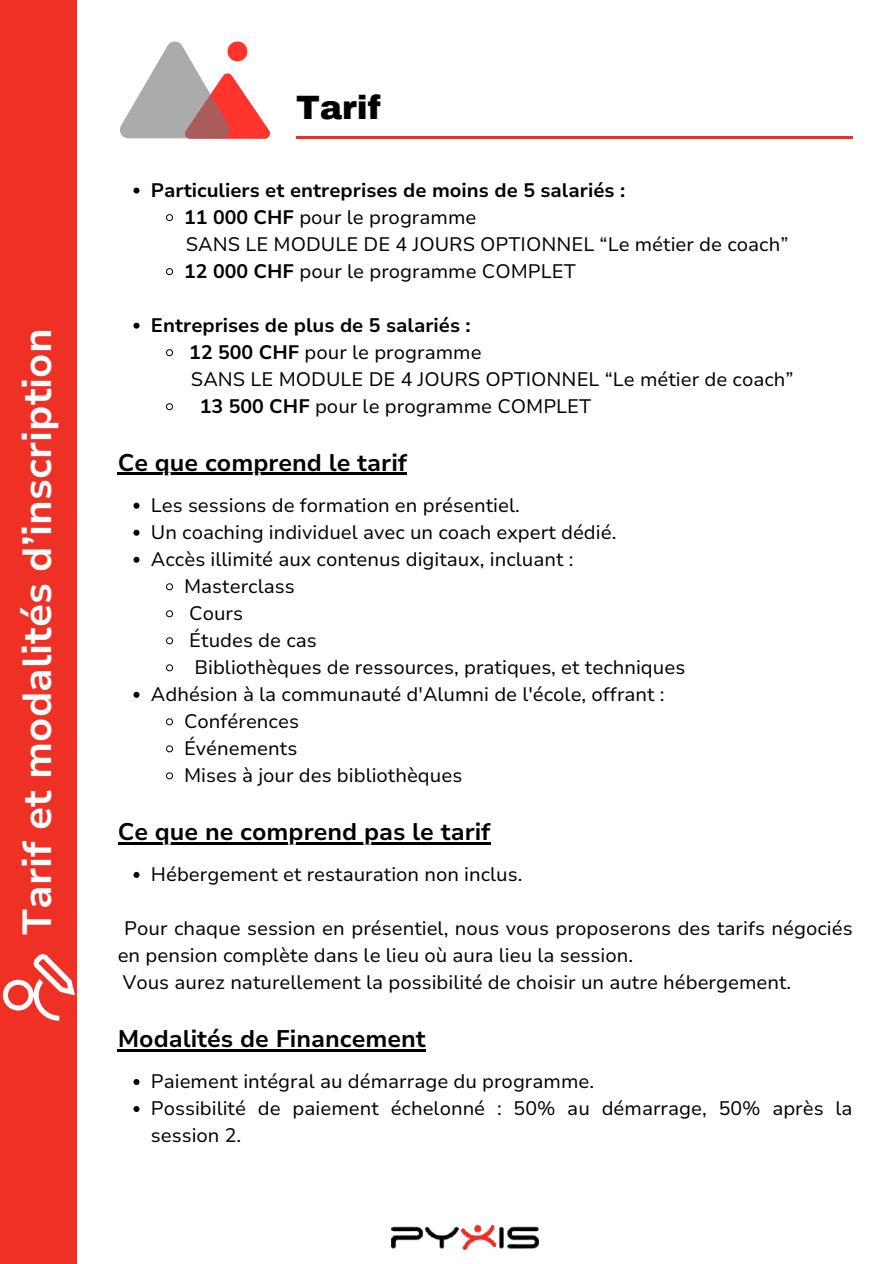
<style>
.page{position:relative;width:894px;height:1264px;background:#fff}
.page>*{position:absolute;margin:0;border:0;box-sizing:border-box;transform-origin:0 0}
.t1{font:700 40.5px "Nunito Sans 10 pt";color:#fff}
.t2{font:900 33px "Archivo";color:#000}
.t3{font:700 24px "Nunito Sans 10 pt";color:#000}
.t4{font:19.5px/27px "Nunito Sans 10 pt";color:#000}
.t5{font:700 19.5px "Nunito Sans 10 pt";color:#000}
.s1{font-weight:700}
</style>
<div class="page">
<div style="left:0;top:0;width:76px;height:1263px;background:#ee3025"></div>
<img style="left:391px;top:1225px;width:147px;height:23px">
<svg style="left:3px;top:954px;width:72px;height:66px"></svg>
<svg style="left:133px;top:188px;width:6px;height:6px"></svg>
<svg style="left:166px;top:214px;width:7px;height:7px"></svg>
<svg style="left:166px;top:268px;width:7px;height:7px"></svg>
<svg style="left:133px;top:323px;width:6px;height:6px"></svg>
<svg style="left:166px;top:349px;width:7px;height:7px"></svg>
<svg style="left:166px;top:403px;width:7px;height:7px"></svg>
<hr style="left:118px;top:472px;width:289px;height:3px;background:#000">
<svg style="left:133px;top:502px;width:6px;height:6px"></svg>
<svg style="left:133px;top:529px;width:6px;height:6px"></svg>
<svg style="left:133px;top:556px;width:6px;height:6px"></svg>
<svg style="left:166px;top:583px;width:7px;height:7px"></svg>
<svg style="left:166px;top:610px;width:7px;height:7px"></svg>
<svg style="left:166px;top:637px;width:7px;height:7px"></svg>
<svg style="left:166px;top:664px;width:7px;height:7px"></svg>
<svg style="left:133px;top:691px;width:6px;height:6px"></svg>
<svg style="left:166px;top:718px;width:7px;height:7px"></svg>
<svg style="left:166px;top:745px;width:7px;height:7px"></svg>
<svg style="left:166px;top:772px;width:7px;height:7px"></svg>
<hr style="left:118px;top:841px;width:372px;height:3px;background:#000">
<svg style="left:133px;top:871px;width:6px;height:6px"></svg>
<hr style="left:118px;top:1048px;width:308px;height:3px;background:#000">
<svg style="left:133px;top:1079px;width:6px;height:5px"></svg>
<svg style="left:133px;top:1106px;width:6px;height:5px"></svg>
<svg style="left:120px;top:41px;width:150px;height:97px"></svg>
<hr style="left:296px;top:136px;width:556px;height:2px;background:#ee3025">
<h1 class="t1" style="left:10px;top:935px;width:608px;rotate:-90deg">Tarif et modalités d’inscription</h1>
<h2 class="t2" style="left:296px;top:90px;width:86px">Tarif</h2>
<p class="t4" style="left:184px;top:177px;width:605px;text-indent:-33px"><span class="s1">Particuliers et entreprises de moins de 5 salariés :<br>11 000 CHF</span> pour le programme<br>SANS LE MODULE DE 4 JOURS OPTIONNEL “Le métier de coach” <span class="s1">12 000 CHF</span> pour le programme COMPLET</p>
<p class="t5" style="left:151px;top:312px;width:321px">Entreprises de plus de 5 salariés :</p>
<p class="t4" style="left:189px;top:339px;width:294px"><span class="s1">12 500 CHF</span> pour le programme</p>
<p class="t4" style="left:191px;top:366px;width:604px">SANS LE MODULE DE 4 JOURS OPTIONNEL “Le métier de coach”</p>
<p class="t4" style="left:200px;top:393px;width:393px"><span class="s1">13 500 CHF</span> pour le programme COMPLET</p>
<p class="t3" style="left:118px;top:447px;width:291px">Ce que comprend le tarif</p>
<p class="t4" style="left:151px;top:492px;width:370px">Les sessions de formation en présentiel.</p>
<p class="t4" style="left:151px;top:519px;width:467px">Un coaching individuel avec un coach expert dédié.</p>
<p class="t4" style="left:151px;top:546px;width:424px">Accès illimité aux contenus digitaux, incluant :</p>
<p class="t4" style="left:184px;top:573px;width:112px">Masterclass</p>
<p class="t4" style="left:189px;top:600px;width:55px">Cours</p>
<p class="t4" style="left:189px;top:627px;width:129px">Études de cas</p>
<p class="t4" style="left:194px;top:654px;width:492px">Bibliothèques de ressources, pratiques, et techniques</p>
<p class="t4" style="left:151px;top:681px;width:515px">Adhésion à la communauté d'Alumni de l'école, offrant :</p>
<p class="t4" style="left:184px;top:708px;width:116px">Conférences</p>
<p class="t4" style="left:184px;top:735px;width:115px">Événements</p>
<p class="t4" style="left:184px;top:762px;width:280px">Mises à jour des bibliothèques</p>
<p class="t3" style="left:118px;top:816px;width:374px">Ce que ne comprend pas le tarif</p>
<p class="t4" style="left:151px;top:861px;width:373px">Hébergement et restauration non inclus.</p>
<p class="t4" style="left:118px;top:915px;width:736px;text-indent:7px">Pour chaque session en présentiel, nous vous proposerons des tarifs négociés en pension complète dans le lieu où aura lieu la session.<br>Vous aurez naturellement la possibilité de choisir un autre hébergement.</p>
<p class="t3" style="left:118px;top:1023px;width:309px">Modalités de Financement</p>
<p class="t4" style="left:151px;top:1068px;width:703px">Paiement intégral au démarrage du programme.<br>Possibilité de paiement échelonné : 50% au démarrage, 50% après la session 2.</p>
</div>
